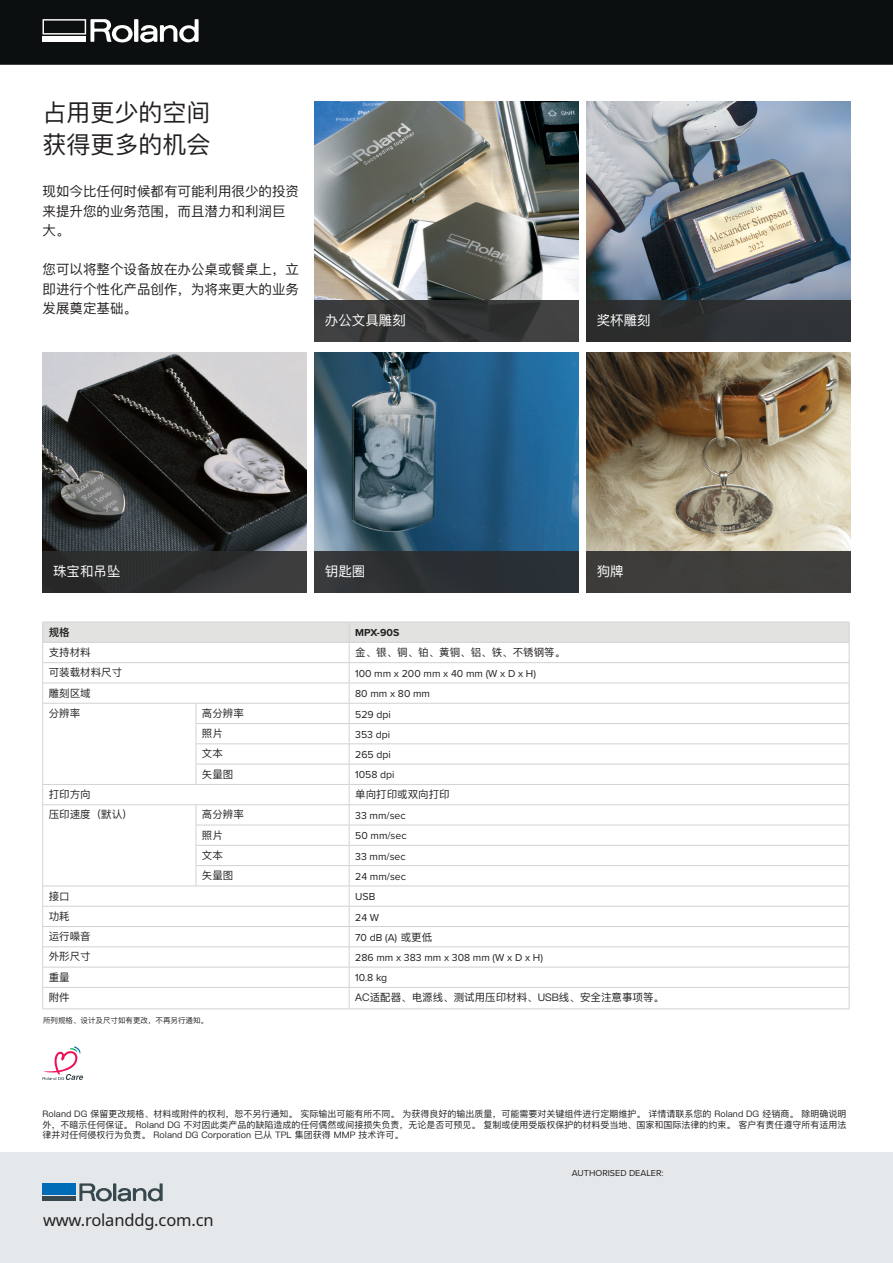
<style>
.page{position:relative;width:893px;height:1263px;background:#fff}
.page>*{position:absolute;margin:0;border:0;box-sizing:border-box;transform-origin:0 0}
.t1{font:24px "Ping Fang SC";color:#231f20}
.t2{font:16.5px "Sarasa Gothic CL Regular";letter-spacing:-.01em;color:#231f20}
.t3{font:13.5px/19.5px "Ping Fang SC";color:#231f20}
.t4{font:13.5px "Ping Fang SC";color:#fff}
.t5{font:10.5px "Proxima Nova";color:#231f20}
.t6{font:10.5px "Ping Fang SC";color:#231f20}
.t7{font:700 10.5px "Proxima Nova";color:#231f20}
.t8{font:600 10.5px "Ping Fang SC";color:#231f20}
.t9{font:9px/10.5px "Ping Fang SC";color:#231f20;text-align:justify}
.t10{font:9px "Proxima Nova";color:#231f20}
.t11{font:7.5px "Ping Fang SC";color:#231f20}
.s1{font-family:"Ping Fang SC"}
</style>
<div class="page">
<div style="left:0;top:1152px;width:893px;height:111px;background:#e4e8ea"></div>
<hr style="left:113px;top:1183px;width:3px;height:18px;background:#37494e">
<svg style="left:118px;top:1183px;width:45px;height:19px"></svg>
<svg style="left:79px;top:1183px;width:33px;height:18px"></svg>
<hr style="left:43px;top:1197px;width:33px;height:4px;background:#37494e">
<div style="left:43px;top:1183px;width:33px;height:12px;background:#006cb7"></div>
<img style="left:586px;top:352px;width:264px;height:199px">
<img style="left:314px;top:352px;width:265px;height:199px">
<img style="left:43px;top:352px;width:264px;height:199px">
<img style="left:586px;top:101px;width:264px;height:199px">
<img style="left:314px;top:101px;width:265px;height:199px">
<div style="left:0;top:0;width:893px;height:65px;background:#0c0f10"></div>
<svg style="left:314px;top:300px;width:265px;height:42px;background:#373738"></svg>
<div style="left:314px;top:551px;width:265px;height:41px;background:linear-gradient(to right,#333535,#262e34)"></div>
<div style="left:43px;top:551px;width:264px;height:41px;background:linear-gradient(to right,#252626,#3b3b3d)"></div>
<div style="left:586px;top:300px;width:264px;height:42px;background:linear-gradient(to right,#2a2b2a,#32363b)"></div>
<div style="left:586px;top:551px;width:264px;height:41px;background:#3f3e3b"></div>
<svg style="left:43px;top:19px;width:156px;height:26px"></svg>
<svg style="left:43px;top:1046px;width:40px;height:34px"></svg>
<hr style="left:43px;top:1009px;width:153px;height:1px;background:#d1d2d4">
<hr style="left:196px;top:1009px;width:153px;height:1px;background:#d1d2d4">
<hr style="left:349px;top:1009px;width:500px;height:1px;background:#d1d2d4">
<svg style="left:42px;top:622px;width:808px;height:387px"></svg>
<hr style="left:349px;top:642px;width:500px;height:1px;background:#d1d2d4">
<p class="t1" style="left:43px;top:98px;width:169px">占用更少的空间</p>
<p class="t1" style="left:43px;top:129px;width:169px">获得更多的机会</p>
<p class="t3" style="left:43px;top:181px;width:258px">现如今比任何时候都有可能利用很少的投资来提升您的业务范围，而且潜力和利润巨大。</p>
<p class="t3" style="left:43px;top:259px;width:258px;text-align:justify">您可以将整个设备放在办公桌或餐桌上，立即进行个性化产品创作，为将来更大的业务发展奠定基础。</p>
<p class="t4" style="left:325px;top:312px;width:83px">办公文具雕刻</p>
<p class="t4" style="left:53px;top:563px;width:69px">珠宝和吊坠</p>
<p class="t4" style="left:325px;top:563px;width:42px">钥匙圈</p>
<p class="t4" style="left:597px;top:312px;width:55px">奖杯雕刻</p>
<p class="t4" style="left:597px;top:563px;width:28px">狗牌</p>
<p class="t8" style="left:49px;top:625px;width:22px">规格</p>
<p class="t7" style="left:355px;top:625px;width:46px">MPX-90S</p>
<p class="t6" style="left:49px;top:646px;width:43px">支持材料</p>
<p class="t6" style="left:355px;top:646px;width:211px">金、银、铜、铂、黄铜、铝、铁、不锈钢等。</p>
<p class="t6" style="left:49px;top:666px;width:75px">可装载材料尺寸</p>
<p class="t5" style="left:355px;top:666px;width:182px">100 mm x 200 mm x 40 mm (W x D x H)</p>
<p class="t6" style="left:49px;top:686px;width:43px">雕刻区域</p>
<p class="t5" style="left:355px;top:686px;width:76px">80 mm x 80 mm</p>
<p class="t6" style="left:49px;top:707px;width:33px">分辨率</p>
<p class="t6" style="left:202px;top:707px;width:43px">高分辨率</p>
<p class="t5" style="left:355px;top:706px;width:37px">529 dpi</p>
<p class="t6" style="left:202px;top:727px;width:22px">照片</p>
<p class="t5" style="left:355px;top:726px;width:37px">353 dpi</p>
<p class="t6" style="left:202px;top:747px;width:22px">文本</p>
<p class="t5" style="left:355px;top:747px;width:37px">265 dpi</p>
<p class="t6" style="left:202px;top:767px;width:33px">矢量图</p>
<p class="t5" style="left:355px;top:767px;width:41px">1058 dpi</p>
<p class="t6" style="left:49px;top:788px;width:43px">打印方向</p>
<p class="t6" style="left:355px;top:788px;width:96px">单向打印或双向打印</p>
<p class="t6" style="left:49px;top:808px;width:85px">压印速度（默认）</p>
<p class="t6" style="left:202px;top:808px;width:43px">高分辨率</p>
<p class="t5" style="left:355px;top:808px;width:52px">33 mm/sec</p>
<p class="t6" style="left:202px;top:828px;width:22px">照片</p>
<p class="t5" style="left:355px;top:828px;width:53px">50 mm/sec</p>
<p class="t6" style="left:202px;top:849px;width:22px">文本</p>
<p class="t5" style="left:355px;top:848px;width:52px">33 mm/sec</p>
<p class="t6" style="left:202px;top:869px;width:33px">矢量图</p>
<p class="t5" style="left:355px;top:868px;width:52px">24 mm/sec</p>
<p class="t6" style="left:49px;top:889px;width:22px">接口</p>
<p class="t5" style="left:355px;top:889px;width:22px">USB</p>
<p class="t6" style="left:49px;top:910px;width:22px">功耗</p>
<p class="t5" style="left:355px;top:909px;width:26px">24 W</p>
<p class="t6" style="left:49px;top:930px;width:43px">运行噪音</p>
<p class="t5" style="left:355px;top:929px;width:79px">70 dB (A) <span class="s1">或更低</span></p>
<p class="t6" style="left:49px;top:950px;width:43px">外形尺寸</p>
<p class="t5" style="left:355px;top:950px;width:189px">286 mm x 383 mm x 308 mm (W x D x H)</p>
<p class="t6" style="left:49px;top:970px;width:22px">重量</p>
<p class="t5" style="left:355px;top:970px;width:34px">10.8 kg</p>
<p class="t6" style="left:49px;top:991px;width:22px">附件</p>
<p class="t6" style="left:355px;top:991px;width:310px">AC适配器、电源线、测试用压印材料、USB线、安全注意事项等。</p>
<p class="t11" style="left:43px;top:1016px;width:167px">所列规格、设计及尺寸如有更改，不再另行通知。</p>
<p class="t9" style="left:43px;top:1109px;width:805px">Roland DG 保留更改规格、材料或附件的权利，恕不另行通知。 实际输出可能有所不同。 为获得良好的输出质量，可能需要对关键组件进行定期维护。 详情请联系您的 Roland DG 经销商。 除明确说明外，不暗示任何保证。 Roland DG 不对因此类产品的缺陷造成的任何偶然或间接损失负责，无论是否可预见。 复制或使用受版权保护的材料受当地、国家和国际法律的约束。 客户有责任遵守所有适用法律并对任何侵权行为负责。 Roland DG Corporation 已从 TPL 集团获得 MMP 技术许可。</p>
<p class="t2" style="left:43px;top:1210px;width:172px">www.rolanddg.com.cn</p>
<p class="t10" style="left:572px;top:1166px;width:93px">AUTHORISED DEALER:</p>
</div>
